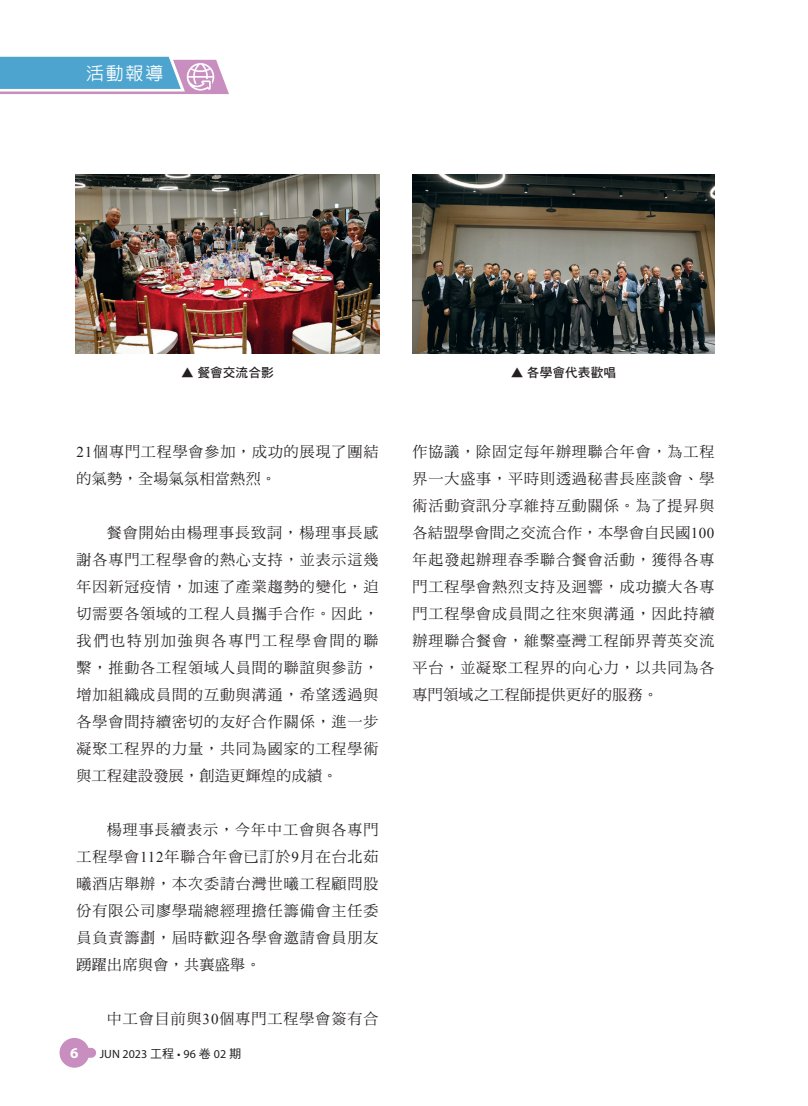
<style>
.page{position:relative;width:808px;height:1106px;background:#fff}
.page>*{position:absolute;margin:0;border:0;box-sizing:border-box;transform-origin:0 0}
.t1{font:500 18px "AR Hei B5";color:#fff}
.t2{font:15px/27px "DF Ming Std W5";letter-spacing:.06em;color:#231f20;text-align:justify}
.t3{font:700 15px "Myriad Pro";color:#fff}
.t4{font:12.75px "DF Hei Std W7";color:#231f20}
.t5{font:12px "Myriad Pro";color:#231f20}
.s1{font-family:"Times New Roman"}
.s2{font-family:"DF Hei Std W5"}
</style>
<div class="page">
<div style="left:60px;top:1037px;width:29px;height:30px;background:#c78ebf;border-radius:50%"></div>
<div style="left:70px;top:1047px;width:26px;height:10px;background:#c78ebf;border-radius:5px"></div>
<svg style="left:0;top:57px;width:229px;height:37px;background:#7eadd2"></svg>
<img style="left:76px;top:174px;width:303px;height:180px">
<img style="left:413px;top:174px;width:301px;height:179px">
<p class="t1" style="left:86px;top:64px;width:79px">活動報導</p>
<p class="t4" style="left:181px;top:366px;width:94px">▲ 餐會交流合影</p>
<p class="t4" style="left:511px;top:366px;width:107px">▲ 各學會代表歡唱</p>
<p class="t2" style="left:77px;top:438px;width:303px"><span class="s1">21</span>個專門工程學會參加，成功的展現了團結的氣勢，全場氣氛相當熱烈。</p>
<p class="t2" style="left:77px;top:519px;width:303px;text-indent:30px">餐會開始由楊理事長致詞，楊理事長感謝各專門工程學會的熱心支持，並表示這幾年因新冠疫情，加速了產業趨勢的變化，迫切需要各領域的工程人員攜手合作。因此，我們也特別加強與各專門工程學會間的聯繫，推動各工程領域人員間的聯誼與參訪，增加組織成員間的互動與溝通，希望透過與各學會間持續密切的友好合作關係，進一步凝聚工程界的力量，共同為國家的工程學術與工程建設發展，創造更輝煌的成績。</p>
<p class="t2" style="left:77px;top:816px;width:303px;text-indent:30px">楊理事長續表示，今年中工會與各專門工程學會<span class="s1">112</span>年聯合年會已訂於<span class="s1">9</span>月在台北茹曦酒店舉辦，本次委請台灣世曦工程顧問股份有限公司廖學瑞總經理擔任籌備會主任委員負責籌劃，屆時歡迎各學會邀請會員朋友踴躍出席與會，共襄盛舉。</p>
<p class="t2" style="left:107px;top:1005px;width:273px">中工會目前與<span class="s1">30</span>個專門工程學會簽有合</p>
<p class="t3" style="left:70px;top:1043px;width:10px">6</p>
<p class="t5" style="left:100px;top:1046px;width:143px">JUN 2023 <span class="s2">工程</span> • 96 <span class="s2">卷</span> 02 <span class="s2">期</span></p>
<p class="t2" style="left:412px;top:438px;width:303px">作協議，除固定每年辦理聯合年會，為工程界一大盛事，平時則透過秘書長座談會、學術活動資訊分享維持互動關係。為了提昇與各結盟學會間之交流合作，本學會自民國<span class="s1">100</span>年起發起辦理春季聯合餐會活動，獲得各專門工程學會熱烈支持及迴響，成功擴大各專門工程學會成員間之往來與溝通，因此持續辦理聯合餐會，維繫臺灣工程師界菁英交流平台，並凝聚工程界的向心力，以共同為各專門領域之工程師提供更好的服務。</p>
</div>
